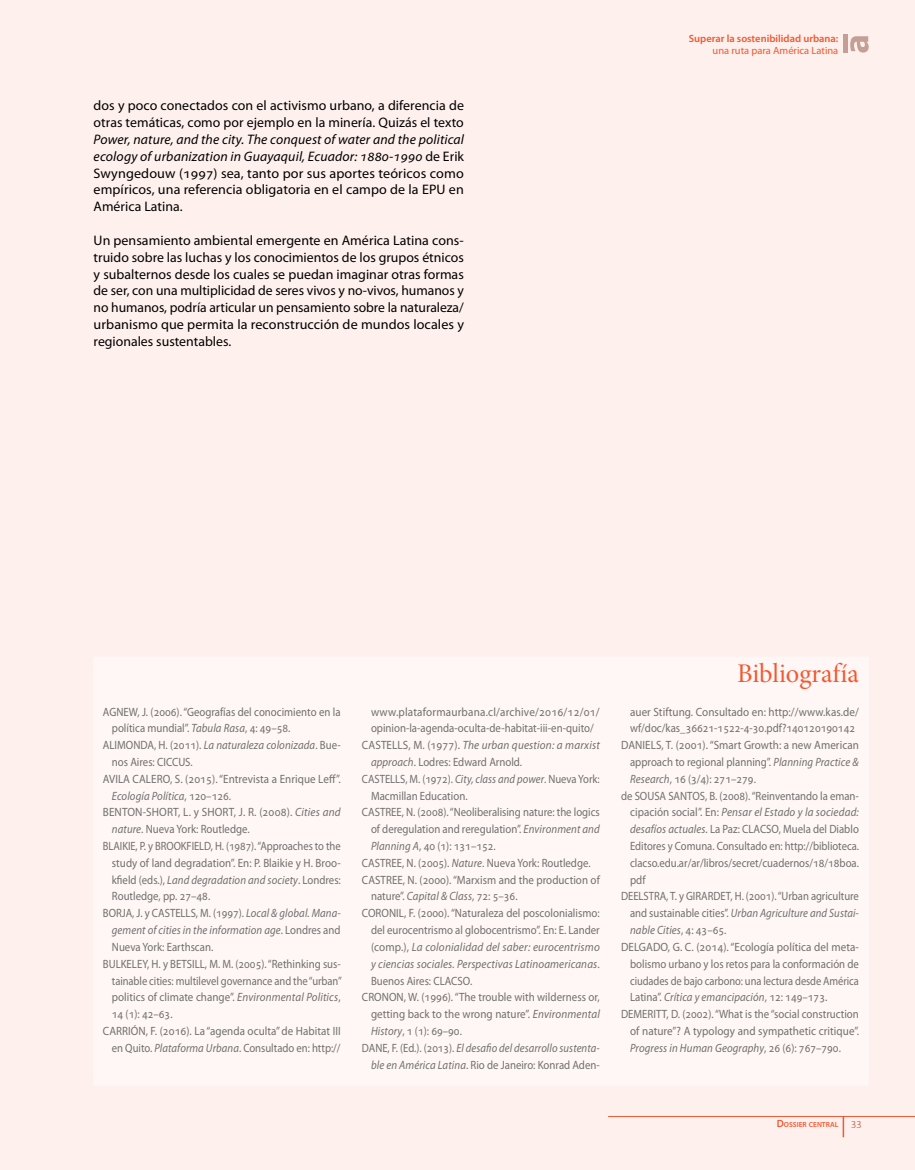
<style>
.page{position:relative;width:915px;height:1170px;background:#fff}
.page>*{position:absolute;margin:0;border:0;box-sizing:border-box;transform-origin:0 0}
.t1{font:27px "Minion Pro Subh";color:#f45730}
.t2{font:13.8px/16.8px "Myriad Pro";letter-spacing:.005em;color:#000;text-align:justify}
.t3{font:12px "Myriad Pro";color:#706f6f;scale:.9 1}
.t4{font:12px "Myriad Pro";color:#706f6f;scale:.92 1}
.t5{font:12px "Myriad Pro";color:#706f6f;scale:.89 1}
.t6{font:12px "Myriad Pro";color:#706f6f;scale:.91 1}
.t7{font:italic 12px "Myriad Pro";letter-spacing:.01em;color:#706f6f;scale:.9 1}
.t8{font:italic 12px "Myriad Pro";letter-spacing:.01em;color:#706f6f;scale:.89 1}
.t9{font:12px "Myriad Pro";color:#706f6f;scale:.88 1}
.t10{font:italic 12px "Myriad Pro";letter-spacing:.01em;color:#706f6f;scale:.92 1}
.t11{font:italic 12px "Myriad Pro";letter-spacing:.01em;color:#706f6f;scale:.93 1}
.t12{font:12px "Myriad Pro";color:#706f6f;scale:.93 1}
.t13{font:12px "Myriad Pro";color:#706f6f;scale:.87 1}
.t14{font:12px "Myriad Pro";letter-spacing:.02em;color:#706f6f;scale:.93 1}
.t15{font:600 10.5px "Myriad Pro";color:#f45730}
.t16{font:10.5px "Myriad Pro";color:#f45730}
.t17{font:600 7.35px "Myriad Pro";color:#f45730}
.s1{font-style:italic}
.s2{font-style:normal}
.s3{font-size:10.5px}
.s4{font-weight:300;font-size:10.5px;color:#c6c6c6}
</style>
<div class="page">
<div style="left:0;top:0;width:914px;height:1169px;background:#fef0ec"></div>
<svg style="left:842px;top:1117px;width:1px;height:20px"></svg>
<div style="left:842px;top:34px;width:5px;height:19px;background:#c39f95"></div>
<svg style="left:850px;top:36px;width:18px;height:17px"></svg>
<hr style="left:608px;top:1116px;width:306px;height:1px;background:#f45730">
<div style="left:94px;top:657px;width:773px;height:427px;background:#fef7f5"></div>
<p class="t2" style="left:94px;top:97px;width:372px">dos y poco conectados con el activismo urbano, a diferencia de otras temáticas, como por ejemplo en la minería. Quizás el texto</p>
<p class="t2" style="left:94px;top:131px;width:372px"><span class="s1">Power, nature, and the city. The conquest of water and the political ecology of urbanization in Guayaquil, Ecuador: 1880-1990</span> de Erik Swyngedouw (1997) sea, tanto por sus aportes teóricos como empíricos, una referencia obligatoria en el campo de la EPU en América Latina.</p>
<p class="t2" style="left:94px;top:232px;width:372px">Un pensamiento ambiental emergente en América Latina cons&shy;truido sobre las luchas y los conocimientos de los grupos étnicos y subalternos desde los cuales se puedan imaginar otras formas de ser, con una multiplicidad de seres vivos y no-vivos, humanos y no humanos, podría articular un pensamiento sobre la naturaleza/ urbanismo que permita la reconstrucción de mundos locales y regionales sustentables.</p>
<p class="t15" style="left:688px;top:32px;width:151px">Superar la sostenibilidad urbana:</p>
<p class="t16" style="left:712px;top:44px;width:127px">una ruta para América Latina</p>
<p class="t3" style="left:103px;top:704px;width:265px">AGNEW, J. (2006). “Geografías del conocimiento en la</p>
<p class="t3" style="left:112px;top:721px;width:200px">política mundial”. <span class="s1">Tabula Rasa</span>, 4: 49–58.</p>
<p class="t3" style="left:103px;top:737px;width:266px">ALIMONDA, H. (2011). <span class="s1">La naturaleza colonizada</span>. Bue-</p>
<p class="t3" style="left:112px;top:754px;width:91px">nos Aires: CICCUS.</p>
<p class="t4" style="left:103px;top:771px;width:260px">AVILA CALERO, S. (2015). “Entrevista a Enrique Leff”.</p>
<p class="t7" style="left:112px;top:788px;width:134px">Ecología Política<span class="s2">, 120–126.</span></p>
<p class="t12" style="left:103px;top:805px;width:257px">BENTON-SHORT, L. y SHORT, J. R. (2008). <span class="s1">Cities and</span></p>
<p class="t3" style="left:112px;top:821px;width:154px"><span class="s1">nature</span>. Nueva York: Routledge.</p>
<p class="t9" style="left:103px;top:838px;width:271px">BLAIKIE, P. y BROOKFIELD, H. (1987). “Approaches to the</p>
<p class="t6" style="left:112px;top:855px;width:253px">study of land degradation”. En: P. Blaikie y H. Broo-</p>
<p class="t7" style="left:112px;top:872px;width:256px"><span class="s2">kfield (eds.),</span> Land degradation and society<span class="s2">. Londres:</span></p>
<p class="t3" style="left:112px;top:889px;width:111px">Routledge, pp. 27–48.</p>
<p class="t5" style="left:103px;top:905px;width:268px">BORJA, J. y CASTELLS, M. (1997). <span class="s1">Local &amp; global. Mana-</span></p>
<p class="t7" style="left:112px;top:922px;width:255px">gement of cities in the information age<span class="s2">. Londres and</span></p>
<p class="t3" style="left:112px;top:939px;width:114px">Nueva York: Earthscan.</p>
<p class="t3" style="left:103px;top:956px;width:266px">BULKELEY, H. y BETSILL, M. M. (2005). “Rethinking sus-</p>
<p class="t9" style="left:112px;top:973px;width:262px">tainable cities: multilevel governance and the “urban”</p>
<p class="t4" style="left:112px;top:989px;width:250px">politics of climate change”. <span class="s1">Environmental Politics</span>,</p>
<p class="t3" style="left:112px;top:1006px;width:69px">14 (1): 42–63.</p>
<p class="t4" style="left:103px;top:1023px;width:260px">CARRIÓN, F. (2016). La “agenda oculta” de Habitat III</p>
<p class="t5" style="left:112px;top:1040px;width:258px">en Quito. <span class="s1">Plataforma Urbana</span>. Consultado en: http://</p>
<p class="t14" style="left:371px;top:704px;width:247px">www.plataformaurbana.cl/archive/2016/12/01/</p>
<p class="t3" style="left:371px;top:721px;width:249px">opinion-la-agenda-oculta-de-habitat-iii-en-quito/</p>
<p class="t11" style="left:362px;top:737px;width:257px"><span class="s2">CASTELLS, M. (1977).</span> The urban question: a marxist</p>
<p class="t3" style="left:371px;top:754px;width:169px"><span class="s1">approach</span>. Lodres: Edward Arnold.</p>
<p class="t5" style="left:362px;top:771px;width:268px">CASTELLS, M. (1972). <span class="s1">City, class and power</span>. Nueva York:</p>
<p class="t3" style="left:371px;top:788px;width:109px">Macmillan Education.</p>
<p class="t3" style="left:362px;top:805px;width:265px">CASTREE, N. (2008). “Neoliberalising nature: the logics</p>
<p class="t3" style="left:371px;top:821px;width:256px">of deregulation and reregulation”. <span class="s1">Environment and</span></p>
<p class="t3" style="left:371px;top:838px;width:140px"><span class="s1">Planning A</span>, 40 (1): 131–152.</p>
<p class="t3" style="left:362px;top:855px;width:255px">CASTREE, N. (2005). <span class="s1">Nature</span>. Nueva York: Routledge.</p>
<p class="t6" style="left:362px;top:872px;width:263px">CASTREE, N. (2000). “Marxism and the production of</p>
<p class="t3" style="left:371px;top:889px;width:164px">nature”. <span class="s1">Capital &amp; Class</span>, 72: 5–36.</p>
<p class="t6" style="left:362px;top:905px;width:263px">CORONIL, F. (2000). “Naturaleza del poscolonialismo:</p>
<p class="t3" style="left:371px;top:922px;width:255px">del eurocentrismo al globocentrismo”. En: E. Lander</p>
<p class="t11" style="left:371px;top:939px;width:247px"><span class="s2">(comp.),</span> La colonialidad del saber: eurocentrismo</p>
<p class="t10" style="left:371px;top:956px;width:250px">y ciencias sociales. Perspectivas Latinoamericanas<span class="s2">.</span></p>
<p class="t3" style="left:371px;top:973px;width:114px">Buenos Aires: CLACSO.</p>
<p class="t6" style="left:362px;top:989px;width:263px">CRONON, W. (1996). “The trouble with wilderness or,</p>
<p class="t4" style="left:371px;top:1006px;width:250px">getting back to the wrong nature”. <span class="s1">Environmental</span></p>
<p class="t3" style="left:371px;top:1023px;width:102px"><span class="s1">History</span>, 1 (1): 69–90.</p>
<p class="t8" style="left:362px;top:1040px;width:268px"><span class="s2">DANE, F. (Ed.). (2013).</span> El desafio del desarrollo sustenta-</p>
<p class="t3" style="left:371px;top:1057px;width:256px"><span class="s1">ble en América Latina</span>. Rio de Janeiro: Konrad Aden-</p>
<h1 class="t1" style="left:737px;top:657px;width:123px">Bibliografía</h1>
<p class="t4" style="left:630px;top:704px;width:250px">auer Stiftung. Consultado en: http://www.kas.de/</p>
<p class="t3" style="left:630px;top:721px;width:251px">wf/doc/kas_36621-1522-4-30.pdf?140120190142</p>
<p class="t4" style="left:621px;top:737px;width:260px">DANIELS, T. (2001). “Smart Growth: a new American</p>
<p class="t3" style="left:630px;top:754px;width:256px">approach to regional planning”. <span class="s1">Planning Practice &amp;</span></p>
<p class="t3" style="left:630px;top:771px;width:141px"><span class="s1">Research</span>, 16 (3/4): 271–279.</p>
<p class="t3" style="left:621px;top:788px;width:266px">de SOUSA SANTOS, B. (2008). “Reinventando la eman-</p>
<p class="t10" style="left:630px;top:805px;width:250px"><span class="s2">cipación social”. En:</span> Pensar el Estado y la sociedad:</p>
<p class="t3" style="left:630px;top:821px;width:256px"><span class="s1">desafíos actuales</span>. La Paz: CLACSO, Muela del Diablo</p>
<p class="t5" style="left:630px;top:838px;width:259px">Editores y Comuna. Consultado en: http://biblioteca.</p>
<p class="t3" style="left:630px;top:855px;width:256px">clacso.edu.ar/ar/libros/secret/cuadernos/18/18boa.</p>
<p class="t3" style="left:630px;top:872px;width:19px">pdf</p>
<p class="t5" style="left:621px;top:889px;width:269px">DEELSTRA, T. y GIRARDET, H. (2001). “Urban agriculture</p>
<p class="t8" style="left:630px;top:905px;width:258px"><span class="s2">and sustainable cities”.</span> Urban Agriculture and Sustai-</p>
<p class="t7" style="left:630px;top:922px;width:108px">nable Cities<span class="s2">, 4: 43–65.</span></p>
<p class="t12" style="left:621px;top:939px;width:257px">DELGADO, G. C. (2014). “Ecología política del meta-</p>
<p class="t3" style="left:630px;top:956px;width:256px">bolismo urbano y los retos para la conformación de</p>
<p class="t13" style="left:630px;top:973px;width:264px">ciudades de bajo carbono: una lectura desde América</p>
<p class="t3" style="left:630px;top:989px;width:220px">Latina”. <span class="s1">Crítica y emancipación</span>, 12: 149–173.</p>
<p class="t3" style="left:621px;top:1006px;width:265px">DEMERITT, D. (2002). “What is the “social construction</p>
<p class="t4" style="left:630px;top:1023px;width:250px">of nature”? A typology and sympathetic critique”.</p>
<p class="t7" style="left:630px;top:1040px;width:236px">Progress in Human Geography<span class="s2">, 26 (6): 767–790.</span></p>
<p class="t17" style="left:776px;top:1119px;width:86px"><span class="s3">D</span>OSSIER CENTRAL <span class="s4">33</span></p>
</div>
